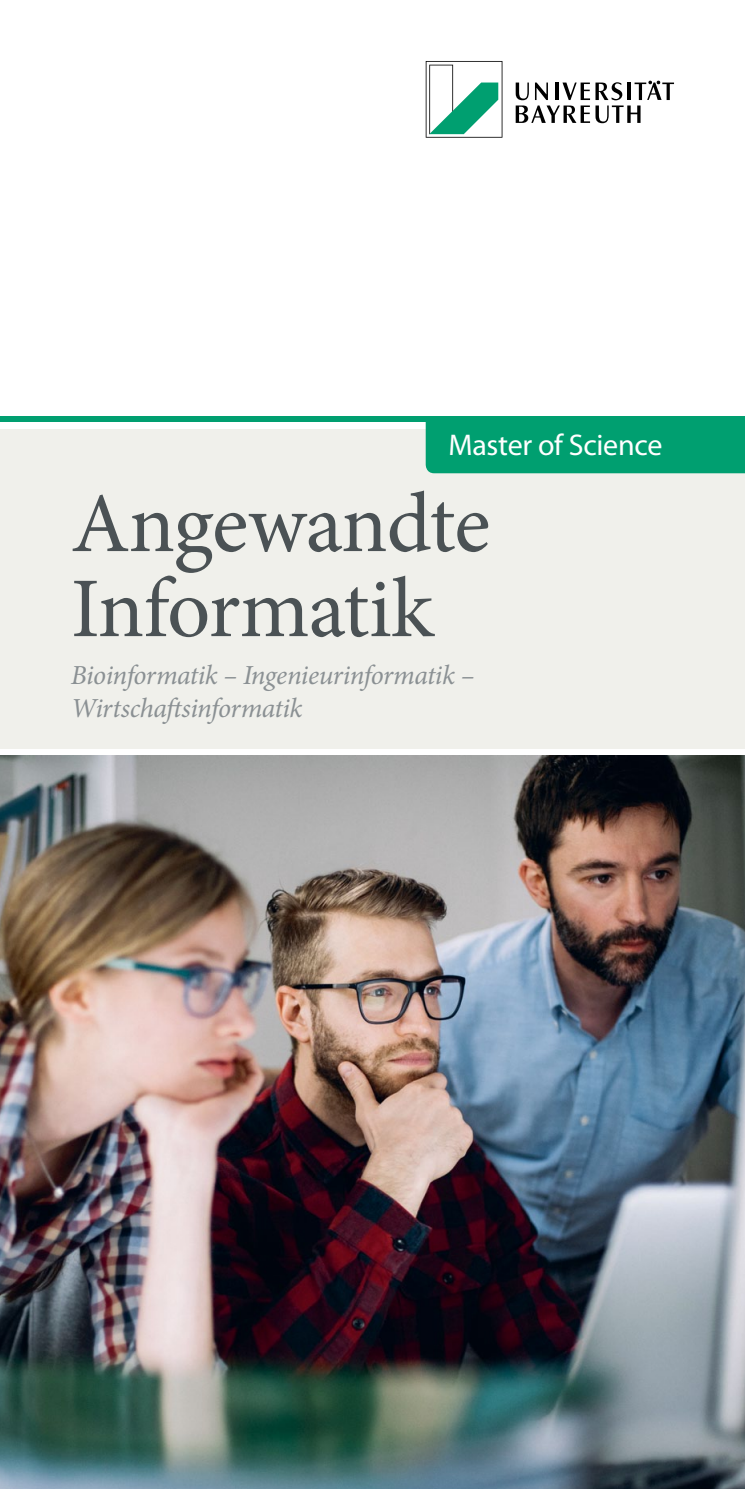
<style>
.page{position:relative;width:745px;height:1489px;background:#fff}
.page>*{position:absolute;margin:0;border:0;box-sizing:border-box;transform-origin:0 0}
.t1{font:85px/85px "Minion Pro";letter-spacing:-.015em;color:#4b5255}
.t2{font:30px "Myriad Pro";letter-spacing:-.01em;color:#fff}
.t3{font:italic 27.5px/33px "Minion Pro";letter-spacing:-.02em;color:#8a9093}
</style>
<div class="page">
<svg style="left:425px;top:61px;width:77px;height:77px"></svg>
<svg style="left:515px;top:83px;width:74px;height:40px"></svg>
<svg style="left:595px;top:81px;width:78px;height:42px"></svg>
<img style="left:0;top:755px;width:744px;height:733px">
<div style="left:0;top:416px;width:744px;height:6px;background:#009f70"></div>
<div style="left:0;top:429px;width:744px;height:319px;background:#f0f0eb"></div>
<div style="left:425px;top:422px;width:319px;height:51px;background:#009f70"></div>
<p class="t2" style="left:448px;top:426px;width:215px">Master of Science</p>
<h1 class="t1" style="left:71px;top:482px;width:420px">Angewandte<br>Informatik</h1>
<p class="t3" style="left:71px;top:659px;width:405px">Bioinformatik – Ingenieurinformatik –<br>Wirtschaftsinformatik</p>
</div>
